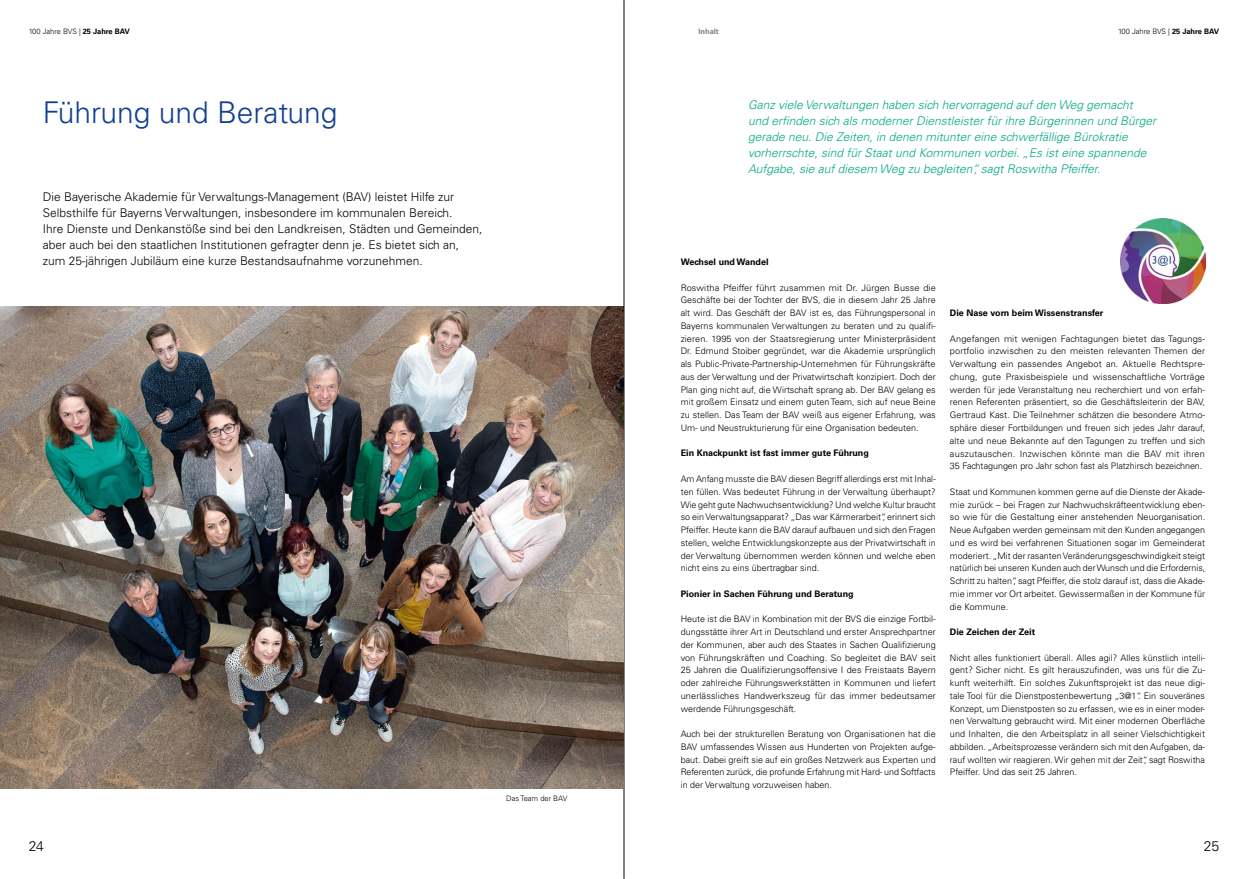
<style>
.page{position:relative;width:1248px;height:879px;background:#fff}
.page>*{position:absolute;margin:0;border:0;box-sizing:border-box;transform-origin:0 0}
.t1{font:300 30px "Univers";color:#134094}
.t2{font:300 14px "Univers";color:#000}
.t3{font:300 12px/16px "Univers";color:#000}
.t4{font:italic 300 12px/16px "Univers";color:#00a983}
.t5{font:300 9px/12.8px "Univers";color:#000;text-align:justify}
.t6{font:700 9px "Univers";color:#000}
.t7{font:300 7.5px "Univers";color:#000}
.t8{font:700 7.5px "Univers";color:#808080}
.s1{font-weight:700}
</style>
<div class="page">
<hr style="left:624px;top:0;width:1px;height:879px;background:#000">
<img style="left:0;top:306px;width:624px;height:482px">
<img style="left:1120px;top:218px;width:85px;height:85px">
<p class="t8" style="left:698px;top:27px;width:22px">Inhalt</p>
<p class="t7" style="left:29px;top:27px;width:103px">100 Jahre BVS | <span class="s1">25 Jahre BAV</span></p>
<p class="t7" style="left:1118px;top:27px;width:103px">100 Jahre BVS | <span class="s1">25 Jahre BAV</span></p>
<h1 class="t1" style="left:43px;top:94px;width:296px">Führung und Beratung</h1>
<p class="t3" style="left:43px;top:189px;width:441px">Die Bayerische Akademie für Verwaltungs-Management (BAV) leistet Hilfe zur Selbsthilfe für Bayerns Verwaltungen, insbesondere im kommunalen Bereich.<br>Ihre Dienste und Denkanstöße sind bei den Landkreisen, Städten und Gemeinden, aber auch bei den staatlichen Institutionen gefragter denn je. Es bietet sich an, zum 25-jährigen Jubiläum eine kurze Bestandsaufnahme vorzunehmen.</p>
<p class="t7" style="left:506px;top:794px;width:62px">Das Team der BAV</p>
<p class="t4" style="left:748px;top:97px;width:410px">Ganz viele Verwaltungen haben sich hervorragend auf den Weg gemacht<br>und erfinden sich als moderner Dienstleister für ihre Bürgerinnen und Bürger gerade neu. Die Zeiten, in denen mitunter eine schwerfällige Bürokratie vorherrschte, sind für Staat und Kommunen vorbei. „Es ist eine spannende Aufgabe, sie auf diesem Weg zu begleiten“, sagt Roswitha Pfeiffer.</p>
<p class="t6" style="left:681px;top:257px;width:89px">Wechsel und Wandel</p>
<p class="t5" style="left:681px;top:281px;width:257px">Roswitha Pfeiffer führt zusammen mit Dr. Jürgen Busse die Geschäfte bei der Tochter der BVS, die in diesem Jahr 25 Jahre alt wird. Das Geschäft der BAV ist es, das Führungspersonal in Bayerns kommunalen Verwaltungen zu beraten und zu qualifi&shy;zieren. 1995 von der Staatsregierung unter Ministerpräsident Dr. Edmund Stoiber gegründet, war die Akademie ursprünglich als Public-Private-Partnership-Unternehmen für Führungskräfte aus der Verwaltung und der Privatwirtschaft konzipiert. Doch der Plan ging nicht auf, die Wirtschaft sprang ab. Der BAV gelang es mit großem Einsatz und einem guten Team, sich auf neue Beine zu stellen. Das Team der BAV weiß aus eigener Erfahrung, was Um- und Neustrukturierung für eine Organisation bedeuten.</p>
<p class="t6" style="left:681px;top:448px;width:190px">Ein Knackpunkt ist fast immer gute Führung</p>
<p class="t5" style="left:681px;top:472px;width:257px">Am Anfang musste die BAV diesen Begriff allerdings erst mit Inhal&shy;ten füllen. Was bedeutet Führung in der Verwaltung überhaupt?<br>Wie geht gute Nachwuchsentwicklung? Und welche Kultur braucht so ein Verwaltungsapparat? „Das war Kärrnerarbeit“, erinnert sich Pfeiffer. Heute kann die BAV darauf aufbauen und sich den Fragen stellen, welche Entwicklungskonzepte aus der Privatwirtschaft in der Verwaltung übernommen werden können und welche eben nicht eins zu eins übertragbar sind.</p>
<p class="t6" style="left:681px;top:588px;width:175px">Pionier in Sachen Führung und Beratung</p>
<p class="t5" style="left:681px;top:613px;width:257px">Heute ist die BAV in Kombination mit der BVS die einzige Fortbil&shy;dungsstätte ihrer Art in Deutschland und erster Ansprechpartner der Kommunen, aber auch des Staates in Sachen Qualifizierung von Führungskräften und Coaching. So begleitet die BAV seit 25 Jahren die Qualifizierungsoffensive I des Freistaats Bayern oder zahlreiche Führungswerkstätten in Kommunen und liefert unerlässliches Handwerkszeug für das immer bedeutsamer werdende Führungsgeschäft.</p>
<p class="t5" style="left:681px;top:728px;width:257px">Auch bei der strukturellen Beratung von Organisationen hat die BAV umfassendes Wissen aus Hunderten von Projekten aufge&shy;baut. Dabei greift sie auf ein großes Netzwerk aus Experten und Referenten zurück, die profunde Erfahrung mit Hard- und Softfacts in der Verwaltung vorzuweisen haben.</p>
<p class="t6" style="left:950px;top:308px;width:155px">Die Nase vorn beim Wissenstransfer</p>
<p class="t5" style="left:950px;top:332px;width:257px">Angefangen mit wenigen Fachtagungen bietet das Tagungs&shy;portfolio inzwischen zu den meisten relevanten Themen der Verwaltung ein passendes Angebot an. Aktuelle Rechtspre&shy;chung, gute Praxisbeispiele und wissenschaftliche Vorträge werden für jede Veranstaltung neu recherchiert und von erfah&shy;renen Referenten präsentiert, so die Geschäftsleiterin der BAV, Gertraud Kast. Die Teilnehmer schätzen die besondere Atmo&shy;sphäre dieser Fortbildungen und freuen sich jedes Jahr darauf, alte und neue Bekannte auf den Tagungen zu treffen und sich auszutauschen. Inzwischen könnte man die BAV mit ihren 35 Fachtagungen pro Jahr schon fast als Platzhirsch bezeichnen.</p>
<p class="t5" style="left:950px;top:485px;width:257px">Staat und Kommunen kommen gerne auf die Dienste der Akade&shy;mie zurück – bei Fragen zur Nachwuchskräfteentwicklung eben&shy;so wie für die Gestaltung einer anstehenden Neuorganisation.<br>Neue Aufgaben werden gemeinsam mit den Kunden angegangen und es wird bei verfahrenen Situationen sogar im Gemeinderat moderiert. „Mit der rasanten Veränderungsgeschwindigkeit steigt natürlich bei unseren Kunden auch der Wunsch und die Erfordernis, Schritt zu halten“, sagt Pfeiffer, die stolz darauf ist, dass die Akade&shy;mie immer vor Ort arbeitet. Gewissermaßen in der Kommune für die Kommune.</p>
<p class="t6" style="left:950px;top:627px;width:87px">Die Zeichen der Zeit</p>
<p class="t5" style="left:950px;top:651px;width:257px">Nicht alles funktioniert überall. Alles agil? Alles künstlich intelli&shy;gent? Sicher nicht. Es gilt herauszufinden, was uns für die Zu&shy;kunft weiterhilft. Ein solches Zukunftsprojekt ist das neue digi&shy;tale Tool für die Dienstpostenbewertung „3@1“. Ein souveränes Konzept, um Dienstposten so zu erfassen, wie es in einer moder&shy;nen Verwaltung gebraucht wird. Mit einer modernen Oberfläche und Inhalten, die den Arbeitsplatz in all seiner Vielschichtigkeit abbilden. „Arbeitsprozesse verändern sich mit den Aufgaben, da&shy;rauf wollten wir reagieren. Wir gehen mit der Zeit“, sagt Roswitha Pfeiffer. Und das seit 25 Jahren.</p>
<h2 class="t2" style="left:29px;top:837px;width:17px">24</h2>
<h2 class="t2" style="left:1204px;top:837px;width:17px">25</h2>
</div>
